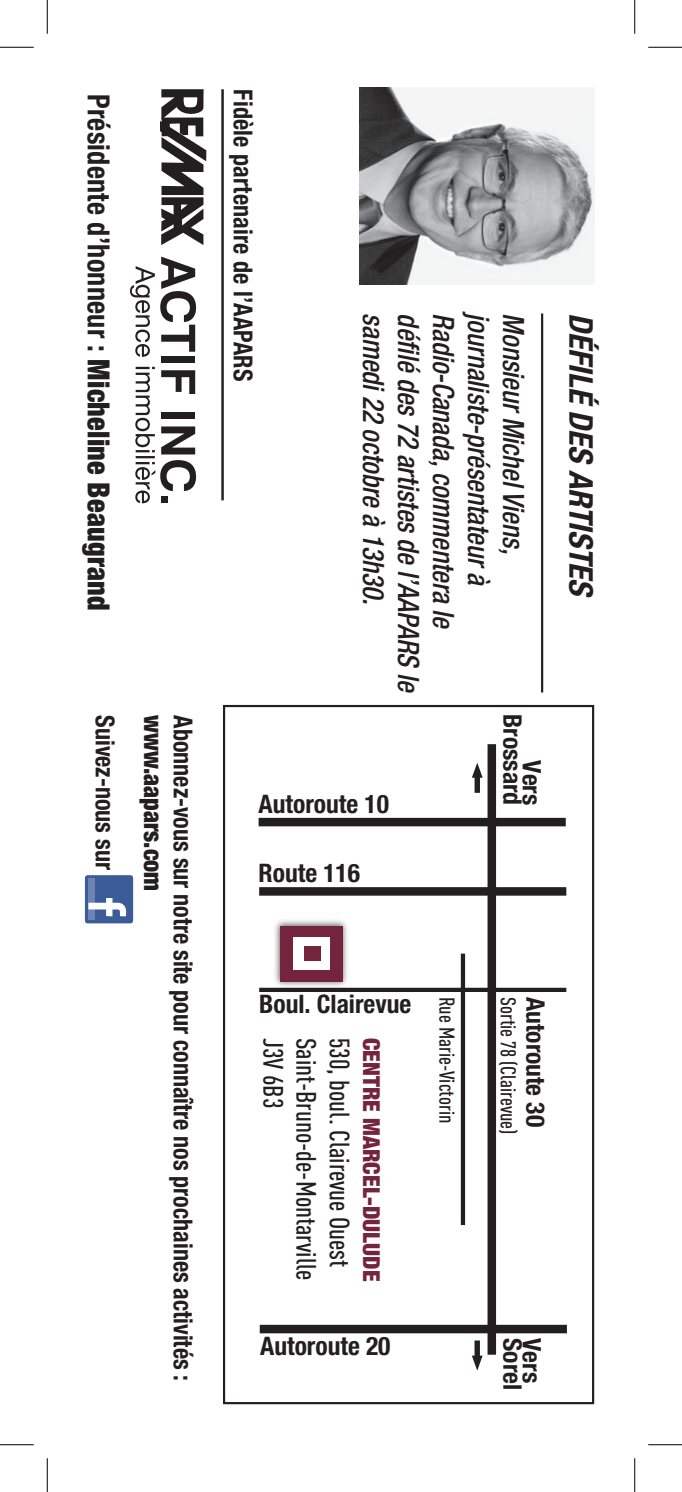
<style>
.page{position:relative;width:682px;height:1492px;background:#fff}
.page>*{position:absolute;margin:0;border:0;box-sizing:border-box;transform-origin:0 0}
.t1{font:italic 700 condensed 32.85px "Helvetica Neue LT Pro";color:#231f20}
.t2{font:700 condensed 30.6px "Helvetica Neue LT Pro";letter-spacing:.01em;color:#231f20;scale:.92 1}
.t3{font:italic 500 condensed 29.47px "Helvetica Neue LT Pro";color:#231f20;scale:.92 1}
.t4{font:500 27.68px/33.3px "DIN Cond";color:#231f20}
.t5{font:700 condensed 26.1px "Helvetica Neue LT Pro";color:#231f20;scale:.92 1}
.t6{font:900 condensed 26.1px "Helvetica Neue LT Pro";color:#231f20;scale:.92 1}
.t7{font:700 condensed 25.65px/19.1px "Helvetica Neue LT Pro";color:#231f20;text-align:right}
.t8{font:900 condensed 23.4px "Helvetica Neue LT Pro";color:#74253d}
.t9{font:500 21.38px "DIN Cond";color:#231f20}
.s1{font-weight:900}
</style>
<div class="page">
<hr style="left:541px;top:313px;width:2px;height:379px;background:#231f20">
<img style="left:359px;top:88px;width:235px;height:196px">
<div style="left:85px;top:875px;width:48px;height:48px;background:#3b5b99;border-radius:3px"></div>
<div style="left:88px;top:878px;width:7px;height:42px;background:#6d84b3"></div>
<svg style="left:88px;top:898px;width:38px;height:18px"></svg>
<hr style="left:221px;top:89px;width:3px;height:411px;background:#231f20">
<svg style="left:130px;top:257px;width:66px;height:246px"></svg>
<div style="left:161px;top:496px;width:7px;height:7px;background:#231f20"></div>
<svg style="left:160px;top:89px;width:46px;height:156px"></svg>
<img style="left:271px;top:920px;width:81px;height:68px">
<div style="left:280px;top:926px;width:63px;height:55px;background:#74253d"></div>
<div style="left:293px;top:938px;width:37px;height:32px;background:#fff"></div>
<div style="left:304px;top:946px;width:17px;height:15px;background:#74253d"></div>
<div style="left:487px;top:744px;width:9px;height:611px;background:#231f20"></div>
<hr style="left:461px;top:953px;width:4px;height:272px;background:#231f20">
<div style="left:259px;top:818px;width:307px;height:8px;background:#231f20"></div>
<div style="left:259px;top:887px;width:307px;height:9px;background:#231f20"></div>
<hr style="left:259px;top:988px;width:307px;height:4px;background:#231f20">
<div style="left:260px;top:1325px;width:307px;height:8px;background:#231f20"></div>
<svg style="left:472px;top:763px;width:11px;height:607px"></svg>
<div style="left:223px;top:705px;width:371px;height:699px;border:2px solid #231f20"></div>
<hr style="left:0;top:47px;width:34px;height:1px;background:#000">
<hr style="left:648px;top:47px;width:34px;height:1px;background:#000">
<hr style="left:0;top:1444px;width:34px;height:1px;background:#000">
<hr style="left:648px;top:1444px;width:34px;height:1px;background:#000">
<hr style="left:47px;top:0;width:1px;height:34px;background:#000">
<hr style="left:47px;top:1458px;width:1px;height:34px;background:#000">
<hr style="left:634px;top:0;width:1px;height:34px;background:#000">
<hr style="left:634px;top:1458px;width:1px;height:34px;background:#000">
<p class="t2" style="left:117px;top:94px;width:563px;rotate:90deg">Présidente d’honneur : <span class="s1">Micheline Beaugrand</span></p>
<p class="t5" style="left:259px;top:89px;width:319px;rotate:90deg">Fidèle partenaire de l’AAPARS</p>
<p class="t3" style="left:391px;top:313px;width:317px;rotate:90deg">samedi 22 octobre à 13h30.</p>
<p class="t3" style="left:426px;top:313px;width:414px;rotate:90deg">défilé des 72 artistes de l’AAPARS le</p>
<p class="t3" style="left:461px;top:313px;width:345px;rotate:90deg">Radio-Canada, commentera le</p>
<p class="t3" style="left:496px;top:313px;width:298px;rotate:90deg">journaliste-présentateur à</p>
<p class="t3" style="left:531px;top:313px;width:263px;rotate:90deg">Monsieur Michel Viens,</p>
<p class="t1" style="left:601px;top:313px;width:286px;rotate:90deg">DÉFILÉ DES ARTISTES</p>
<p class="t5" style="left:121px;top:715px;width:169px;rotate:90deg">Suivez-nous sur</p>
<p class="t6" style="left:169px;top:715px;width:193px;rotate:90deg">www.aapars.com</p>
<p class="t5" style="left:199px;top:715px;width:725px;rotate:90deg">Abonnez-vous sur notre site pour connaître nos prochaines activités :</p>
<p class="t7" style="left:259px;top:794px;width:132px">Autoroute 10</p>
<p class="t7" style="left:259px;top:863px;width:103px">Route 116</p>
<p class="t7" style="left:542px;top:714px;width:93px;rotate:90deg">Vers<br>Brossard</p>
<p class="t7" style="left:259px;top:994px;width:154px">Boul. Clairevue</p>
<p class="t4" style="left:324px;top:1038px;width:244px;rotate:90deg">Saint-Bruno-de-Montarville<br>J3V 6B3</p>
<p class="t4" style="left:357px;top:1038px;width:231px;rotate:90deg">530, boul. Clairevue Ouest</p>
<p class="t8" style="left:386px;top:1038px;width:245px;rotate:90deg">CENTRE MARCEL-DULUDE</p>
<p class="t7" style="left:260px;top:1335px;width:132px">Autoroute 20</p>
<p class="t9" style="left:459px;top:997px;width:128px;rotate:90deg">Rue Marie-Victorin</p>
<p class="t7" style="left:545px;top:997px;width:132px;rotate:90deg">Autoroute 30</p>
<p class="t9" style="left:521px;top:997px;width:139px;rotate:90deg">Sortie 78 (Clairevue)</p>
<p class="t7" style="left:522px;top:1338px;width:53px;rotate:90deg">Sorel</p>
<p class="t7" style="left:542px;top:1338px;width:46px;rotate:90deg">Vers</p>
</div>
